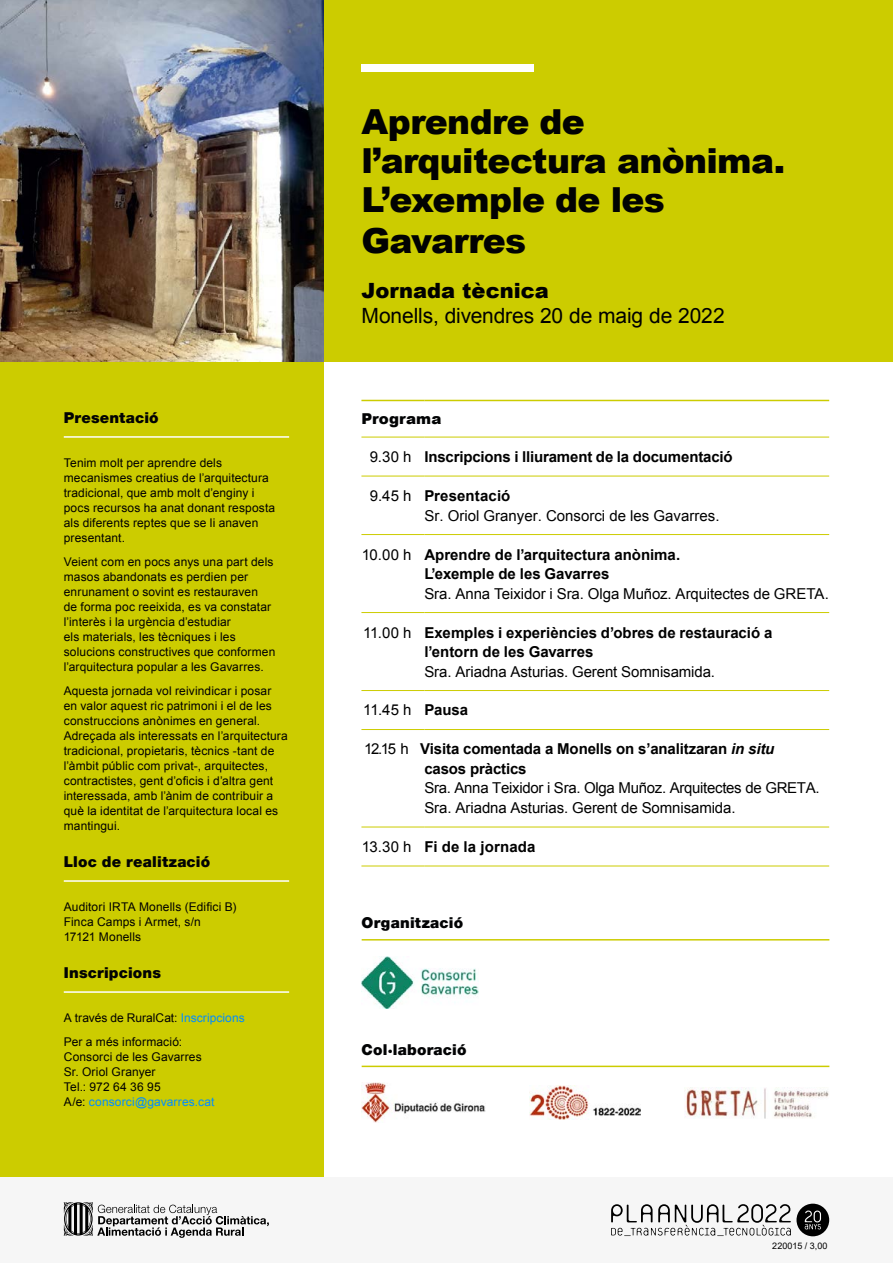
<style>
.page{position:relative;width:893px;height:1263px;background:#fff}
.page>*{position:absolute;margin:0;border:0;box-sizing:border-box;transform-origin:0 0}
.t1{font:900 34.5px/39px "Arial";letter-spacing:-.02em;color:#010202}
.t2{font:21px "Arial";letter-spacing:-.005em;color:#000}
.t3{font:900 21px "Arial";letter-spacing:.005em;color:#000}
._8_Auto_-_Centre{font:700 15px/19.5px "Arial";letter-spacing:-.005em;color:#000}
._8_Auto_-_Centre-2{font:15px/19.5px "Arial";letter-spacing:-.005em;color:#000}
.t4{font:900 15px "Helvetica Neue LT Com";letter-spacing:.01em;color:#020304}
._8_Auto_-_Left{font:15px "Arial";letter-spacing:.01em;color:#000}
.t5{font:900 15px "Arial";letter-spacing:.01em;color:#020304}
.t6{font:12px/15px "Arial";letter-spacing:.01em;color:#000}
.t7{font:12px "Arial";letter-spacing:.01em;color:#008dff}
.t8{font:9px "Arial";color:#000}
.s1{color:#008dff}
.s2{color:#000}
.s3{font-weight:400}
.s4{font-style:italic}
.s5{font-weight:700}
</style>
<div class="page">
<div style="left:0;top:361px;width:323px;height:817px;background:#cc0"></div>
<div style="left:323px;top:0;width:570px;height:361px;background:#cc0"></div>
<div style="left:0;top:1178px;width:893px;height:85px;background:#f6f6f6"></div>
<svg style="left:64px;top:1202px;width:205px;height:36px"></svg>
<svg style="left:611px;top:1204px;width:180px;height:32px"></svg>
<div style="left:796px;top:1204px;width:33px;height:32px;background:#000;border-radius:50%"></div>
<svg style="left:805px;top:1210px;width:16px;height:19px"></svg>
<div style="left:361px;top:64px;width:173px;height:7px;background:#fff"></div>
<hr style="left:361px;top:400px;width:63px;height:1px;background:#cc0">
<hr style="left:424px;top:400px;width:405px;height:1px;background:#cc0">
<hr style="left:361px;top:437px;width:63px;height:1px;background:#cc0">
<hr style="left:424px;top:437px;width:405px;height:1px;background:#cc0">
<hr style="left:361px;top:476px;width:63px;height:1px;background:#cc0">
<hr style="left:424px;top:476px;width:405px;height:1px;background:#cc0">
<hr style="left:361px;top:534px;width:63px;height:1px;background:#cc0">
<hr style="left:424px;top:534px;width:405px;height:1px;background:#cc0">
<hr style="left:361px;top:612px;width:63px;height:1px;background:#cc0">
<hr style="left:424px;top:612px;width:405px;height:1px;background:#cc0">
<hr style="left:361px;top:690px;width:63px;height:1px;background:#cc0">
<hr style="left:424px;top:690px;width:405px;height:1px;background:#cc0">
<hr style="left:361px;top:729px;width:63px;height:1px;background:#cc0">
<hr style="left:424px;top:729px;width:405px;height:1px;background:#cc0">
<hr style="left:361px;top:827px;width:63px;height:1px;background:#cc0">
<hr style="left:424px;top:827px;width:405px;height:1px;background:#cc0">
<hr style="left:361px;top:866px;width:63px;height:1px;background:#cc0">
<hr style="left:424px;top:866px;width:405px;height:1px;background:#cc0">
<hr style="left:64px;top:436px;width:225px;height:2px;background:#fff">
<hr style="left:64px;top:880px;width:225px;height:2px;background:#fff">
<hr style="left:64px;top:991px;width:225px;height:2px;background:#fff">
<hr style="left:362px;top:939px;width:467px;height:1px;background:#cc0">
<hr style="left:362px;top:1065px;width:467px;height:2px;background:#cc0">
<img style="left:0;top:0;width:323px;height:361px">
<img style="left:361px;top:957px;width:118px;height:52px">
<img style="left:362px;top:1083px;width:124px;height:39px">
<img style="left:529px;top:1086px;width:112px;height:34px">
<img style="left:685px;top:1087px;width:144px;height:31px">
<p class="t4" style="left:64px;top:408px;width:96px">Presentació</p>
<p class="t6" style="left:64px;top:455px;width:213px">Tenim molt per aprendre dels mecanismes creatius de l’arquitectura tradicional, que amb molt d’enginy i pocs recursos ha anat donant resposta als diferents reptes que se li anaven presentant.</p>
<p class="t6" style="left:64px;top:554px;width:213px">Veient com en pocs anys una part dels masos abandonats es perdien per enrunament o sovint es restauraven<br>de forma poc reeixida, es va constatar l’interès i la urgència d’estudiar<br>els materials, les tècniques i les solucions constructives que conformen l’arquitectura popular a les Gavarres.</p>
<p class="t6" style="left:64px;top:683px;width:225px">Aquesta jornada vol reivindicar i posar en valor aquest ric patrimoni i el de les construccions anònimes en general.<br>Adreçada als interessats en l’arquitectura tradicional, propietaris, tècnics -tant de l’àmbit públic com privat-, arquitectes, contractistes, gent d’oficis i d’altra gent interessada, amb l’ànim de contribuir a què la identitat de l’arquitectura local es mantingui.</p>
<p class="t4" style="left:64px;top:852px;width:148px">Lloc de realització</p>
<p class="t6" style="left:64px;top:899px;width:174px">Auditori IRTA Monells (Edifici B)</p>
<p class="t6" style="left:64px;top:914px;width:139px">Finca Camps i Armet, s/n</p>
<p class="t6" style="left:64px;top:929px;width:79px">17121 Monells</p>
<p class="t4" style="left:64px;top:963px;width:99px">Inscripcions</p>
<p class="t6" style="left:64px;top:1010px;width:182px">A través de RuralCat: <span class="s1">Inscripcions</span></p>
<p class="t6" style="left:64px;top:1034px;width:120px">Per a més informació:</p>
<p class="t6" style="left:64px;top:1049px;width:139px">Consorci de les Gavarres</p>
<p class="t6" style="left:64px;top:1064px;width:93px">Sr. Oriol Granyer</p>
<p class="t6" style="left:64px;top:1079px;width:98px">Tel.: 972 64 36 95</p>
<p class="t7" style="left:64px;top:1094px;width:152px"><span class="s2">A/e:</span> consorci@gavarres.cat</p>
<p class="t1" style="left:361px;top:101px;width:425px">Aprendre de l’arquitectura anònima.</p>
<p class="t1" style="left:361px;top:179px;width:305px;line-height:40.5px">L’exemple de les<br>Gavarres</p>
<p class="t3" style="left:361px;top:275px;width:189px">Jornada tècnica</p>
<p class="t2" style="left:361px;top:302px;width:365px">Monells, divendres 20 de maig de 2022</p>
<p class="t5" style="left:361px;top:408px;width:82px">Programa</p>
<p class="_8_Auto_-_Left" style="left:370px;top:447px;width:43px">9.30 h</p>
<p class="_8_Auto_-_Centre" style="left:424px;top:447px;width:310px">Inscripcions i lliurament de la documentació</p>
<p class="_8_Auto_-_Left" style="left:370px;top:486px;width:43px">9.45 h</p>
<p class="_8_Auto_-_Centre" style="left:424px;top:486px;width:88px">Presentació</p>
<p class="_8_Auto_-_Centre-2" style="left:424px;top:506px;width:297px">Sr. Oriol Granyer. Consorci de les Gavarres.</p>
<p class="_8_Auto_-_Left" style="left:362px;top:544px;width:51px">10.00 h</p>
<p class="_8_Auto_-_Centre" style="left:424px;top:545px;width:257px">Aprendre de l’arquitectura anònima.</p>
<p class="_8_Auto_-_Centre" style="left:424px;top:564px;width:186px">L’exemple de les Gavarres</p>
<p class="_8_Auto_-_Centre-2" style="left:424px;top:584px;width:406px">Sra. Anna Teixidor i Sra. Olga Muñoz. Arquitectes de GRETA.</p>
<p class="_8_Auto_-_Left" style="left:363px;top:622px;width:50px">11.00 h</p>
<p class="_8_Auto_-_Centre" style="left:424px;top:623px;width:350px">Exemples i experiències d’obres de restauració a l’entorn de les Gavarres</p>
<p class="_8_Auto_-_Centre-2" style="left:424px;top:662px;width:292px">Sra. Ariadna Asturias. Gerent Somnisamida.</p>
<p class="_8_Auto_-_Left" style="left:363px;top:700px;width:50px">11.45 h</p>
<p class="_8_Auto_-_Centre" style="left:424px;top:701px;width:45px">Pausa</p>
<p class="_8_Auto_-_Centre" style="left:364px;top:740px;width:412px"><span class="s3">12.15 h</span> Visita comentada a Monells on s’analitzaran <span class="s4">in situ</span></p>
<p class="_8_Auto_-_Centre-2" style="left:424px;top:759px;width:397px"><span class="s5">casos pràctics<br></span>Sra. Anna Teixidor i Sra. Olga Muñoz. Arquitectes de GRETA.<br>Sra. Ariadna Asturias. Gerent de Somnisamida.</p>
<p class="_8_Auto_-_Left" style="left:362px;top:837px;width:51px">13.30 h</p>
<p class="_8_Auto_-_Centre" style="left:424px;top:837px;width:113px">Fi de la jornada</p>
<p class="t4" style="left:362px;top:914px;width:103px">Organització</p>
<p class="t4" style="left:362px;top:1040px;width:106px">Col·laboració</p>
<p class="t8" style="left:772px;top:1239px;width:57px">220015 / 3,00</p>
</div>
